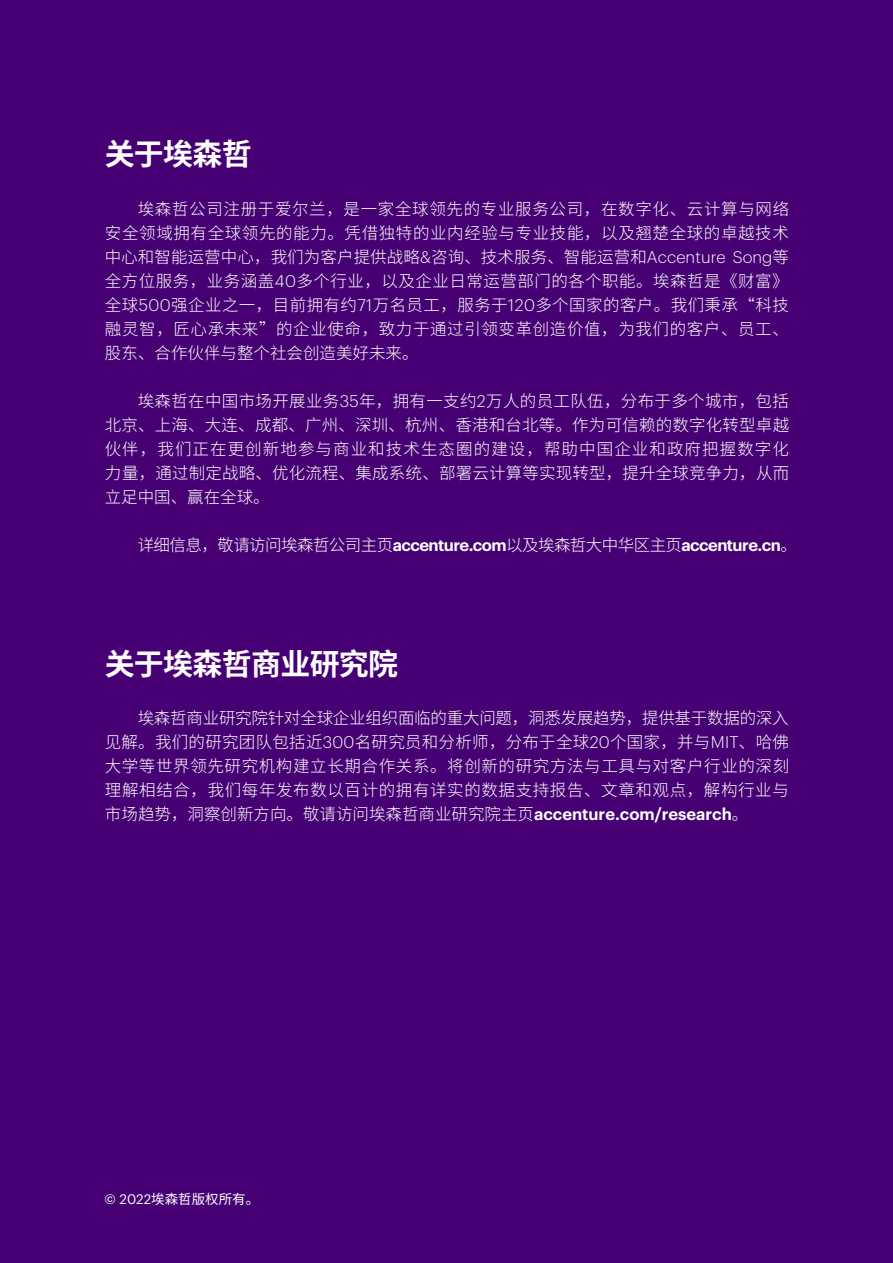
<style>
.page{position:relative;width:893px;height:1263px;background:#460073}
.page>*{position:absolute;margin:0;border:0;box-sizing:border-box;transform-origin:0 0}
.t1{font:700 30px "Source Han Sans CN";letter-spacing:-.025em;color:#fff}
.t2{font:300 16.5px/24px "Source Han Sans CN";letter-spacing:.01em;color:#fff;text-align:justify}
.t3{font:300 16.5px "Source Han Sans CN";letter-spacing:-.035em;color:#fff}
.t4{font:13.5px "Source Han Sans CN";color:#fff}
.s1{font-family:"Graphik"}
.s2{font-family:"Graphik";font-weight:600}
</style>
<div class="page">
<h1 class="t1" style="left:105px;top:137px;width:149px">关于埃森哲</h1>
<p class="t2" style="left:105px;top:197px;width:686px;text-indent:33px">埃森哲公司注册于爱尔兰，是一家全球领先的专业服务公司，在数字化、云计算与网络安全领域拥有全球领先的能力。凭借独特的业内经验与专业技能，以及翘楚全球的卓越技术中心和智能运营中心，我们为客户提供战略<span class="s1">&amp;</span>咨询、技术服务、智能运营和<span class="s1">Accenture Song</span>等全方位服务，业务涵盖<span class="s1">40</span>多个行业，以及企业日常运营部门的各个职能。埃森哲是《财富》全球<span class="s1">500</span>强企业之一，目前拥有约<span class="s1">71</span>万名员工，服务于<span class="s1">120</span>多个国家的客户。我们秉承“科技融灵智，匠心承未来”的企业使命，致力于通过引领变革创造价值，为我们的客户、员工、股东、合作伙伴与整个社会创造美好未来。</p>
<p class="t2" style="left:105px;top:389px;width:686px;text-indent:33px">埃森哲在中国市场开展业务<span class="s1">35</span>年，拥有一支约<span class="s1">2</span>万人的员工队伍，分布于多个城市，包括北京、上海、大连、成都、广州、深圳、杭州、香港和台北等。作为可信赖的数字化转型卓越伙伴，我们正在更创新地参与商业和技术生态圈的建设，帮助中国企业和政府把握数字化力量，通过制定战略、优化流程、集成系统、部署云计算等实现转型，提升全球竞争力，从而立足中国、赢在全球。</p>
<p class="t3" style="left:138px;top:535px;width:661px">详细信息，敬请访问埃森哲公司主页<span class="s2">accenture.com</span>以及埃森哲大中华区主页<span class="s2">accenture.cn</span>。</p>
<h1 class="t1" style="left:105px;top:647px;width:295px">关于埃森哲商业研究院</h1>
<p class="t2" style="left:105px;top:706px;width:686px;text-indent:33px">埃森哲商业研究院针对全球企业组织面临的重大问题，洞悉发展趋势，提供基于数据的深入见解。我们的研究团队包括近<span class="s1">300</span>名研究员和分析师，分布于全球<span class="s1">20</span>个国家，并与<span class="s1">MIT</span>、哈佛大学等世界领先研究机构建立长期合作关系。将创新的研究方法与工具与对客户行业的深刻理解相结合，我们每年发布数以百计的拥有详实的数据支持报告、文章和观点，解构行业与市场趋势，洞察创新方向。敬请访问埃森哲商业研究院主页<span class="s2">accenture.com/research</span>。</p>
<p class="t4" style="left:105px;top:1192px;width:156px"><span class="s1">© 2022</span>埃森哲版权所有。</p>
</div>
